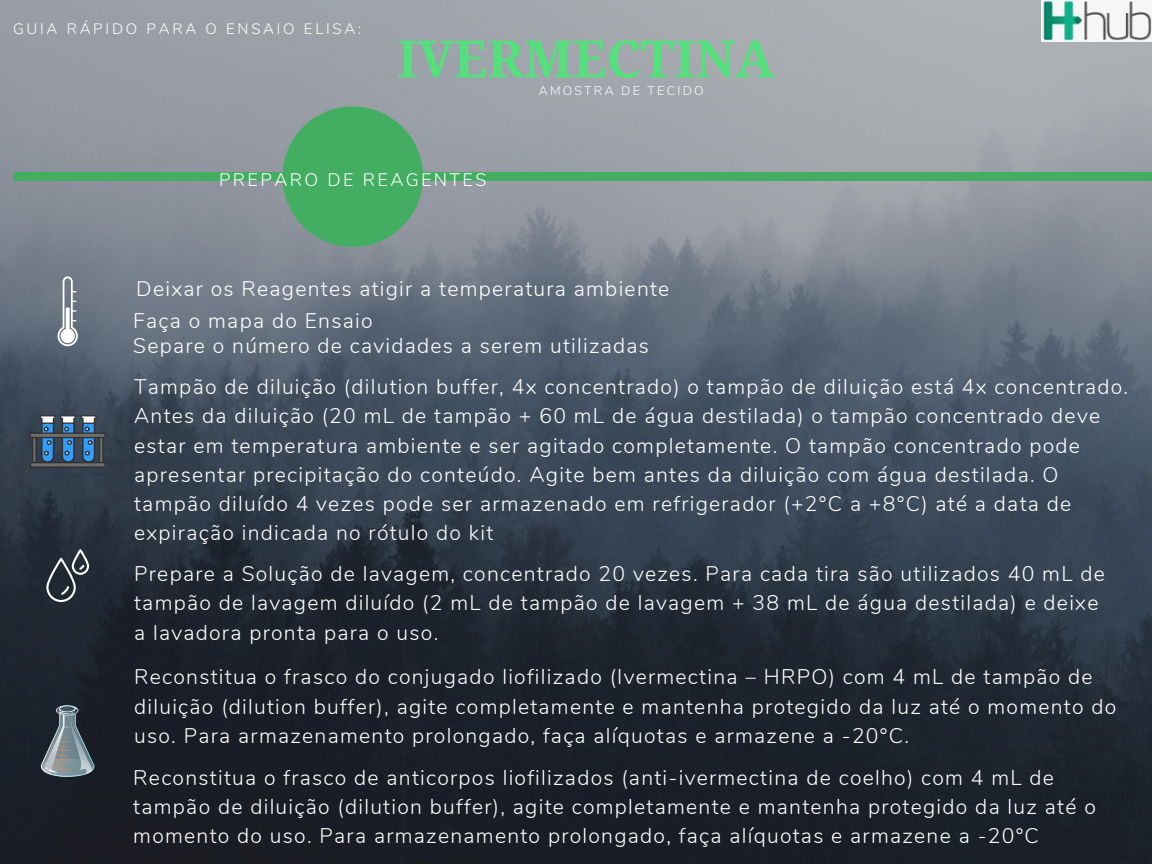
<style>
.page{position:relative;width:1152px;height:864px;background:#fff}
.page>*{position:absolute;margin:0;border:0;box-sizing:border-box;transform-origin:0 0}
.t1{font:700 51.45px "Droid Serif";color:#56e07d}
.t2{font:300 21.15px/29.2px "Nunito";letter-spacing:.06em;color:#fff}
.t3{font:300 18.15px "Nunito";letter-spacing:.13em;color:#fff}
.t4{font:300 15.15px "Nunito";letter-spacing:.18em;color:#fff}
.t5{font:300 12.45px "Nunito";letter-spacing:.18em;color:#fff}
</style>
<div class="page">
<img style="left:0;top:0;width:1152px;height:864px">
<div style="left:13px;top:173px;width:1139px;height:8px;background:#43ae61"></div>
<svg style="left:282px;top:106px;width:141px;height:141px;background:#54a96f"></svg>
<svg style="left:46px;top:549px;width:43px;height:53px;background:#454d56"></svg>
<img style="left:1041px;top:0;width:111px;height:42px">
<svg style="left:58px;top:276px;width:20px;height:70px"></svg>
<svg style="left:30px;top:415px;width:76px;height:53px;background:#465f76"></svg>
<svg style="left:41px;top:705px;width:54px;height:72px;background:#5e6a72"></svg>
<p class="t4" style="left:13px;top:19px;width:350px">GUIA RÁPIDO PARA O ENSAIO ELISA:</p>
<p class="t1" style="left:397px;top:30px;width:379px">IVERMECTINA</p>
<p class="t5" style="left:539px;top:82px;width:166px">AMOSTRA DE TECIDO</p>
<p class="t3" style="left:219px;top:168px;width:269px">PREPARO DE REAGENTES</p>
<p class="t2" style="left:136px;top:274px;width:535px">Deixar os Reagentes atigir a temperatura ambiente</p>
<p class="t2" style="left:133px;top:306px;width:241px">Faça o mapa do Ensaio</p>
<p class="t2" style="left:133px;top:331px;width:517px">Separe o número de cavidades a serem utilizadas</p>
<p class="t2" style="left:134px;top:373px;width:996px">Tampão de diluição (dilution buffer, 4x concentrado) o tampão de diluição está 4x concentrado.<br>Antes da diluição (20 mL de tampão + 60 mL de água destilada) o tampão concentrado deve estar em temperatura ambiente e ser agitado completamente. O tampão concentrado pode apresentar precipitação do conteúdo. Agite bem antes da diluição com água destilada. O tampão diluído 4 vezes pode ser armazenado em refrigerador (+2°C a +8°C) até a data de expiração indicada no rótulo do kit</p>
<p class="t2" style="left:134px;top:560px;width:972px">Prepare a Solução de lavagem, concentrado 20 vezes. Para cada tira são utilizados 40 mL de tampão de lavagem diluído (2 mL de tampão de lavagem + 38 mL de água destilada) e deixe a lavadora pronta para o uso.</p>
<p class="t2" style="left:134px;top:663px;width:984px">Reconstitua o frasco do conjugado liofilizado (Ivermectina – HRPO) com 4 mL de tampão de diluição (dilution buffer), agite completamente e mantenha protegido da luz até o momento do uso. Para armazenamento prolongado, faça alíquotas e armazene a -20°C.</p>
<p class="t2" style="left:133px;top:763px;width:964px">Reconstitua o frasco de anticorpos liofilizados (anti-ivermectina de coelho) com 4 mL de tampão de diluição (dilution buffer), agite completamente e mantenha protegido da luz até o momento do uso. Para armazenamento prolongado, faça alíquotas e armazene a -20°C</p>
</div>
